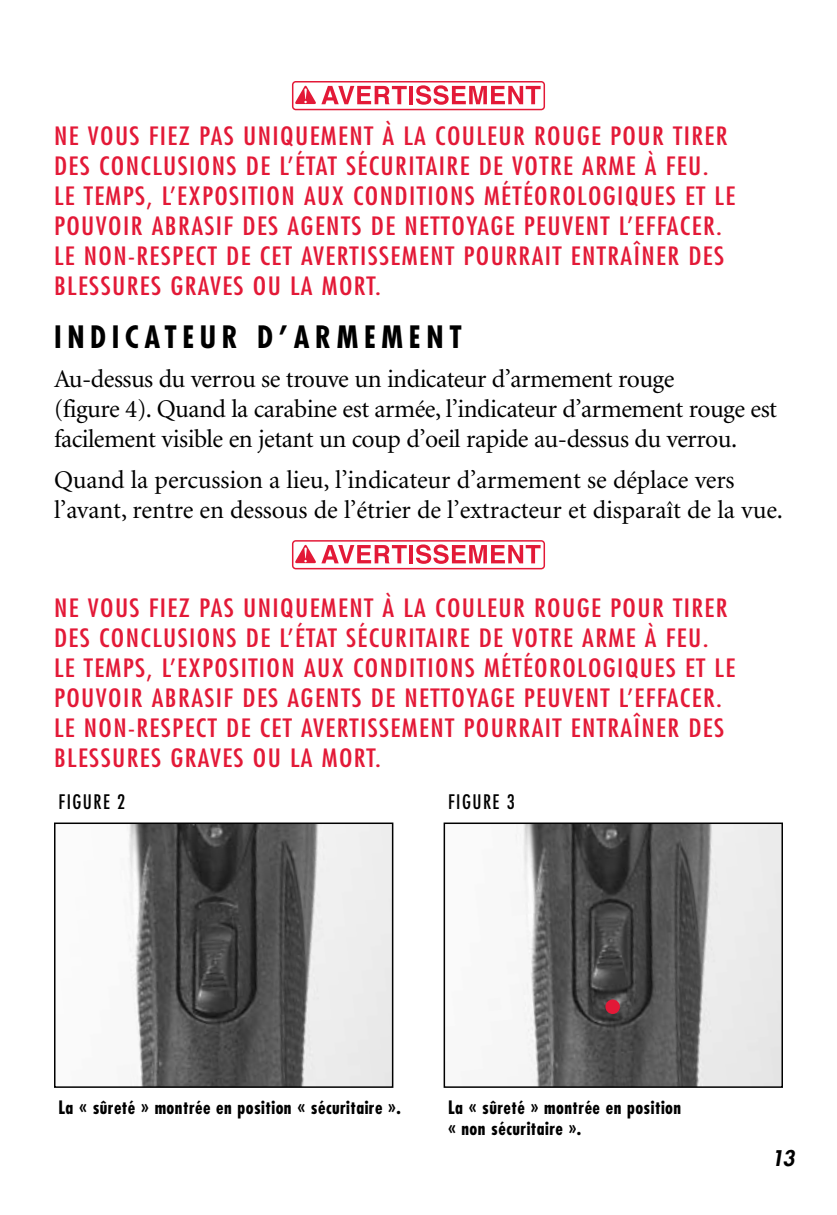
<style>
.page{position:relative;width:837px;height:1215px;background:#fff}
.page>*{position:absolute;margin:0;border:0;box-sizing:border-box;transform-origin:0 0}
.t1{font:700 condensed 30px "Futura";letter-spacing:.19em;color:#000}
.t2{font:25.5px/30px "Minion";letter-spacing:-.02em;color:#000}
.t3{font:condensed 24.6px/30px "Futura";letter-spacing:.05em;color:#e31937;scale:1.15 1}
.t4{font:italic 800 21px "Futura";color:#000}
.t5{font:condensed 19.5px "Futura";color:#000}
.t6{font:700 condensed 18px/21px "Futura";letter-spacing:.025em;color:#000}
</style>
<div class="page">
<img style="left:127px;top:826px;width:263px;height:259px">
<div style="left:54px;top:823px;width:339px;height:265px;border:2px solid #000"></div>
<img style="left:515px;top:826px;width:265px;height:259px">
<div style="left:444px;top:823px;width:339px;height:265px;border:2px solid #000"></div>
<div style="left:605px;top:1000px;width:15px;height:14px;background:#e31937;border-radius:50%"></div>
<svg style="left:292px;top:81px;width:253px;height:29px"></svg>
<svg style="left:292px;top:540px;width:253px;height:29px"></svg>
<p class="t3" style="left:54px;top:120px;width:594px">NE VOUS FIEZ PAS UNIQUEMENT À LA COULEUR ROUGE POUR TIRER DES CONCLUSIONS DE L’ÉTAT SÉCURITAIRE DE VOTRE ARME À FEU.<br>LE TEMPS, L’EXPOSITION AUX CONDITIONS MÉTÉOROLOGIQUES ET LE POUVOIR ABRASIF DES AGENTS DE NETTOYAGE PEUVENT L’EFFACER.<br>LE NON-RESPECT DE CET AVERTISSEMENT POURRAIT ENTRAÎNER DES BLESSURES GRAVES OU LA MORT.</p>
<p class="t1" style="left:54px;top:318px;width:409px">INDICATEUR D’ARMEMENT</p>
<p class="t2" style="left:54px;top:365px;width:725px">Au-dessus du verrou se trouve un indicateur d’armement rouge<br>(figure 4). Quand la carabine est armée, l’indicateur d’armement rouge est facilement visible en jetant un coup d’oeil rapide au-dessus du verrou.</p>
<p class="t2" style="left:54px;top:466px;width:731px">Quand la percussion a lieu, l’indicateur d’armement se déplace vers l’avant, rentre en dessous de l’étrier de l’extracteur et disparaît de la vue.</p>
<p class="t3" style="left:54px;top:592px;width:594px">NE VOUS FIEZ PAS UNIQUEMENT À LA COULEUR ROUGE POUR TIRER DES CONCLUSIONS DE L’ÉTAT SÉCURITAIRE DE VOTRE ARME À FEU.<br>LE TEMPS, L’EXPOSITION AUX CONDITIONS MÉTÉOROLOGIQUES ET LE POUVOIR ABRASIF DES AGENTS DE NETTOYAGE PEUVENT L’EFFACER.<br>LE NON-RESPECT DE CET AVERTISSEMENT POURRAIT ENTRAÎNER DES BLESSURES GRAVES OU LA MORT.</p>
<p class="t5" style="left:59px;top:789px;width:18px">FIGURE</p>
<p class="t5" style="left:117px;top:789px;width:10px">2</p>
<p class="t5" style="left:448px;top:789px;width:18px">FIGURE</p>
<p class="t5" style="left:507px;top:789px;width:10px">3</p>
<p class="t6" style="left:58px;top:1096px;width:344px">La « sûreté » montrée en position « sécuritaire ».</p>
<p class="t6" style="left:448px;top:1096px;width:235px">La « sûreté » montrée en position « non sécuritaire ».</p>
<p class="t4" style="left:771px;top:1144px;width:25px">13</p>
</div>
